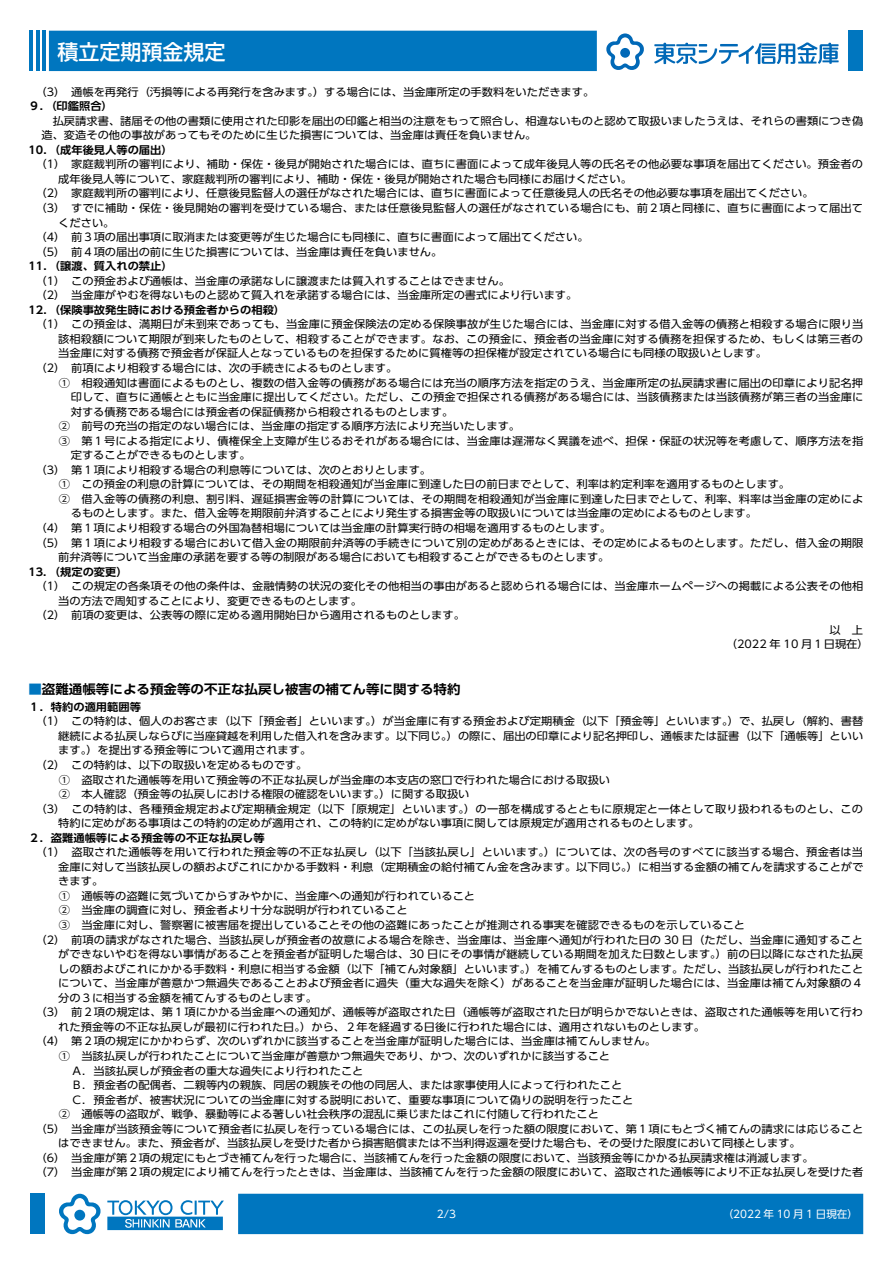
<style>
.page{position:relative;width:893px;height:1263px;background:#fff}
.page>*{position:absolute;margin:0;border:0;box-sizing:border-box;transform-origin:0 0}
.t1{font:500 21px "UD Shin Go Pr 6 N";color:#fff}
.t2{font:700 12.9px "UD Shin Go Pr 6 N De";color:#000;scale:1.05 1}
.t3{font:10.65px/14.5px "UD Shin Go Pr 6 N";color:#000;scale:1.05 1}
.t4{font:700 10.65px "UD Shin Go Pr 6 N De";color:#000;scale:1.05 1}
.t5{font:10.5px "UD Shin Go Pr 6 N";color:#fff}
.s1{color:#0076bf}
</style>
<div class="page">
<div style="left:238px;top:1194px;width:625px;height:40px;background:#0076bf"></div>
<div style="left:30px;top:1194px;width:15px;height:40px;background:#0076bf"></div>
<div style="left:49px;top:31px;width:548px;height:40px;background:#0076bf"></div>
<hr style="left:30px;top:31px;width:3px;height:40px;background:#0076bf">
<hr style="left:36px;top:31px;width:3px;height:40px;background:#0076bf">
<hr style="left:43px;top:31px;width:3px;height:40px;background:#0076bf">
<div style="left:848px;top:31px;width:15px;height:40px;background:#0076bf"></div>
<svg style="left:606px;top:33px;width:38px;height:37px"></svg>
<svg style="left:654px;top:42px;width:185px;height:22px"></svg>
<svg style="left:107px;top:1200px;width:117px;height:30px"></svg>
<svg style="left:59px;top:1194px;width:42px;height:40px"></svg>
<h1 class="t1" style="left:57px;top:35px;width:169px">積立定期預金規定</h1>
<p class="t3" style="left:36px;top:84px;width:534px">（3）　通帳を再発行（汚損等による再発行を含みます。）する場合には、当金庫所定の手数料をいただきます。</p>
<p class="t4" style="left:45px;top:97px;width:66px">（印鑑照合(</p>
<p class="t4" style="left:28px;top:97px;width:23px">９．</p>
<p class="t3" style="left:41px;top:113px;width:784px;text-indent:11px">払戻請求書、諸届その他の書類に使用された印影を届出の印鑑と相当の注意をもって照合し、相違ないものと認めて取扱いましたうえは、それらの書類につき偽造、変造その他の事故があってもそのために生じた損害については、当金庫は責任を負いません。</p>
<p class="t4" style="left:49px;top:141px;width:119px">（成年後見人等の届出(</p>
<p class="t4" style="left:28px;top:141px;width:26px">10．</p>
<p class="t3" style="left:36px;top:157px;width:790px">（1）　家庭裁判所の審判により、補助・保佐・後見が開始された場合には、直ちに書面によって成年後見人等の氏名その他必要な事項を届出てください。預金者の</p>
<p class="t3" style="left:58px;top:171px;width:548px">成年後見人等について、家庭裁判所の審判により、補助・保佐・後見が開始された場合も同様にお届けください。</p>
<p class="t3" style="left:36px;top:186px;width:742px">（2）　家庭裁判所の審判により、任意後見監督人の選任がなされた場合には、直ちに書面によって任意後見人の氏名その他必要な事項を届出てください。</p>
<p class="t3" style="left:36px;top:200px;width:790px">（3）　すでに補助・保佐・後見開始の審判を受けている場合、または任意後見監督人の選任がなされている場合にも、前２項と同様に、直ちに書面によって届出て</p>
<p class="t3" style="left:58px;top:215px;width:55px">ください。</p>
<p class="t3" style="left:36px;top:229px;width:528px">（4）　前３項の届出事項に取消または変更等が生じた場合にも同様に、直ちに書面によって届出てください。</p>
<p class="t3" style="left:36px;top:244px;width:389px">（5）　前４項の届出の前に生じた損害については、当金庫は責任を負いません。</p>
<p class="t4" style="left:49px;top:257px;width:119px">（譲渡、質入れの禁止(</p>
<p class="t4" style="left:28px;top:257px;width:26px">11．</p>
<p class="t3" style="left:36px;top:273px;width:517px">（1）　この預金および通帳は、当金庫の承諾なしに譲渡または質入れすることはできません。<br>（2）　当金庫がやむを得ないものと認めて質入れを承諾する場合には、当金庫所定の書式により行います。</p>
<p class="t4" style="left:49px;top:301px;width:227px">（保険事故発生時における預金者からの相殺(</p>
<p class="t4" style="left:28px;top:301px;width:26px">12．</p>
<p class="t3" style="left:36px;top:317px;width:790px">（1）　この預金は、満期日が未到来であっても、当金庫に預金保険法の定める保険事故が生じた場合には、当金庫に対する借入金等の債務と相殺する場合に限り当</p>
<p class="t3" style="left:58px;top:331px;width:768px">該相殺額について期限が到来したものとして、相殺することができます。なお、この預金に、預金者の当金庫に対する債務を担保するため、もしくは第三者の</p>
<p class="t3" style="left:58px;top:346px;width:676px">当金庫に対する債務で預金者が保証人となっているものを担保するために質権等の担保権が設定されている場合にも同様の取扱いとします。</p>
<p class="t3" style="left:36px;top:360px;width:346px">（2）　前項により相殺する場合には、次の手続きによるものとします。</p>
<p class="t3" style="left:59px;top:375px;width:767px">①　相殺通知は書面によるものとし、複数の借入金等の債務がある場合には充当の順序方法を指定のうえ、当金庫所定の払戻請求書に届出の印章により記名押</p>
<p class="t3" style="left:71px;top:389px;width:756px">印して、直ちに通帳とともに当金庫に提出してください。ただし、この預金で担保される債務がある場合には、当該債務または当該債務が第三者の当金庫に</p>
<p class="t3" style="left:71px;top:404px;width:366px">対する債務である場合には預金者の保証債務から相殺されるものとします。</p>
<p class="t3" style="left:59px;top:419px;width:441px">②　前号の充当の指定のない場合には、当金庫の指定する順序方法により充当いたします。</p>
<p class="t3" style="left:59px;top:433px;width:768px">③　第１号による指定により、債権保全上支障が生じるおそれがある場合には、当金庫は遅滞なく異議を述べ、担保・保証の状況等を考慮して、順序方法を指</p>
<p class="t3" style="left:71px;top:448px;width:173px">定することができるものとします。</p>
<p class="t3" style="left:36px;top:462px;width:378px">（3）　第１項により相殺する場合の利息等については、次のとおりとします。</p>
<p class="t3" style="left:59px;top:477px;width:698px">①　この預金の利息の計算については、その期間を相殺通知が当金庫に到達した日の前日までとして、利率は約定利率を適用するものとします。</p>
<p class="t3" style="left:59px;top:491px;width:768px">②　借入金等の債務の利息、割引料、遅延損害金等の計算については、その期間を相殺通知が当金庫に到達した日までとして、利率、料率は当金庫の定めによ</p>
<p class="t3" style="left:71px;top:506px;width:655px">るものとします。また、借入金等を期限前弁済することにより発生する損害金等の取扱いについては当金庫の定めによるものとします。</p>
<p class="t3" style="left:36px;top:520px;width:550px">（4）　第１項により相殺する場合の外国為替相場については当金庫の計算実行時の相場を適用するものとします。</p>
<p class="t3" style="left:36px;top:535px;width:790px">（5）　第１項により相殺する場合において借入金の期限前弁済等の手続きについて別の定めがあるときには、その定めによるものとします。ただし、借入金の期限</p>
<p class="t3" style="left:58px;top:549px;width:526px">前弁済等について当金庫の承諾を要する等の制限がある場合においても相殺することができるものとします。</p>
<p class="t4" style="left:49px;top:563px;width:76px">（規定の変更(</p>
<p class="t4" style="left:28px;top:563px;width:26px">13．</p>
<p class="t3" style="left:36px;top:579px;width:790px">（1）　この規定の各条項その他の条件は、金融情勢の状況の変化その他相当の事由があると認められる場合には、当金庫ホームページへの掲載による公表その他相</p>
<p class="t3" style="left:58px;top:593px;width:291px">当の方法で周知することにより、変更できるものとします。</p>
<p class="t3" style="left:36px;top:608px;width:410px">（2）　前項の変更は、公表等の際に定める適用開始日から適用されるものとします。</p>
<p class="t3" style="left:829px;top:622px;width:34px">以　上</p>
<p class="t3" style="left:726px;top:637px;width:138px">（2022 年 10 月１日現在(</p>
<p class="t2" style="left:28px;top:678px;width:413px"><span class="s1">■</span>盗難通帳等による預金等の不正な払戻し被害の補てん等に関する特約</p>
<p class="t4" style="left:28px;top:698px;width:109px">１．特約の適用範囲等</p>
<p class="t3" style="left:36px;top:714px;width:790px">（1）　この特約は、個人のお客さま（以下「預金者」といいます｡）が当金庫に有する預金および定期積金（以下「預金等」といいます｡）で、払戻し（解約、書替</p>
<p class="t3" style="left:58px;top:728px;width:768px">継続による払戻しならびに当座貸越を利用した借入れを含みます。以下同じ｡）の際に、届出の印章により記名押印し、通帳または証書（以下「通帳等」といい</p>
<p class="t3" style="left:58px;top:743px;width:243px">ます｡）を提出する預金等について適用されます。</p>
<p class="t3" style="left:36px;top:757px;width:260px">（2）　この特約は、以下の取扱いを定めるものです。</p>
<p class="t3" style="left:59px;top:772px;width:527px">①　盗取された通帳等を用いて預金等の不正な払戻しが当金庫の本支店の窓口で行われた場合における取扱い</p>
<p class="t3" style="left:59px;top:786px;width:393px">②　本人確認（預金等の払戻しにおける権限の確認をいいます｡）に関する取扱い</p>
<p class="t3" style="left:36px;top:801px;width:790px">（3）　この特約は、各種預金規定および定期積金規定（以下「原規定」といいます｡）の一部を構成するとともに原規定と一体として取り扱われるものとし、この</p>
<p class="t3" style="left:58px;top:815px;width:612px">特約に定めがある事項はこの特約の定めが適用され、この特約に定めがない事項に関しては原規定が適用されるものとします。</p>
<p class="t4" style="left:28px;top:829px;width:226px">２．盗難通帳等による預金等の不正な払戻し等</p>
<p class="t3" style="left:36px;top:845px;width:790px">（1）　盗取された通帳等を用いて行われた預金等の不正な払戻し（以下「当該払戻し」といいます｡）については、次の各号のすべてに該当する場合、預金者は当</p>
<p class="t3" style="left:58px;top:859px;width:768px">金庫に対して当該払戻しの額およびこれにかかる手数料・利息（定期積金の給付補てん金を含みます。以下同じ｡）に相当する金額の補てんを請求することがで</p>
<p class="t3" style="left:58px;top:874px;width:44px">きます。</p>
<p class="t3" style="left:59px;top:888px;width:398px">①　通帳等の盗難に気づいてからすみやかに、当金庫への通知が行われていること</p>
<p class="t3" style="left:59px;top:903px;width:334px">②　当金庫の調査に対し、預金者より十分な説明が行われていること</p>
<p class="t3" style="left:59px;top:917px;width:655px">③　当金庫に対し、警察署に被害届を提出していることその他の盗難にあったことが推測される事実を確認できるものを示していること</p>
<p class="t3" style="left:36px;top:932px;width:790px">（2）　前項の請求がなされた場合、当該払戻しが預金者の故意による場合を除き、当金庫は、当金庫へ通知が行われた日の 30 日（ただし、当金庫に通知すること</p>
<p class="t3" style="left:58px;top:946px;width:768px">ができないやむを得ない事情があることを預金者が証明した場合は、30 日にその事情が継続している期間を加えた日数とします｡）前の日以降になされた払戻</p>
<p class="t3" style="left:58px;top:961px;width:768px">しの額およびこれにかかる手数料・利息に相当する金額（以下「補てん対象額」といいます｡）を補てんするものとします。ただし、当該払戻しが行われたこと</p>
<p class="t3" style="left:58px;top:975px;width:768px">について、当金庫が善意かつ無過失であることおよび預金者に過失（重大な過失を除く）があることを当金庫が証明した場合には、当金庫は補てん対象額の４</p>
<p class="t3" style="left:58px;top:990px;width:248px">分の３に相当する金額を補てんするものとします。</p>
<p class="t3" style="left:36px;top:1005px;width:790px">（3）　前２項の規定は、第１項にかかる当金庫への通知が、通帳等が盗取された日（通帳等が盗取された日が明らかでないときは、盗取された通帳等を用いて行わ</p>
<p class="t3" style="left:58px;top:1019px;width:618px">れた預金等の不正な払戻しが最初に行われた日｡）から、２年を経過する日後に行われた場合には、適用されないものとします。</p>
<p class="t3" style="left:36px;top:1034px;width:592px">（4）　第２項の規定にかかわらず、次のいずれかに該当することを当金庫が証明した場合には、当金庫は補てんしません。</p>
<p class="t3" style="left:59px;top:1048px;width:526px">①　当該払戻しが行われたことについて当金庫が善意かつ無過失であり、かつ、次のいずれかに該当すること</p>
<p class="t3" style="left:71px;top:1063px;width:280px">Ａ．当該払戻しが預金者の重大な過失により行われたこと</p>
<p class="t3" style="left:71px;top:1077px;width:527px">Ｂ．預金者の配偶者、二親等内の親族、同居の親族その他の同居人、または家事使用人によって行われたこと</p>
<p class="t3" style="left:71px;top:1092px;width:537px">Ｃ．預金者が、被害状況についての当金庫に対する説明において、重要な事項について偽りの説明を行ったこと</p>
<p class="t3" style="left:59px;top:1106px;width:516px">②　通帳等の盗取が、戦争、暴動等による著しい社会秩序の混乱に乗じまたはこれに付随して行われたこと</p>
<p class="t3" style="left:36px;top:1121px;width:790px">（5）　当金庫が当該預金等について預金者に払戻しを行っている場合には、この払戻しを行った額の限度において、第１項にもとづく補てんの請求には応じること</p>
<p class="t3" style="left:58px;top:1135px;width:709px">はできません。また、預金者が、当該払戻しを受けた者から損害賠償または不当利得返還を受けた場合も、その受けた限度において同様とします。</p>
<p class="t3" style="left:36px;top:1150px;width:742px">（6）　当金庫が第２項の規定にもとづき補てんを行った場合に、当該補てんを行った金額の限度において、当該預金等にかかる払戻請求権は消滅します。</p>
<p class="t3" style="left:36px;top:1165px;width:790px">（7）　当金庫が第２項の規定により補てんを行ったときは、当金庫は、当該補てんを行った金額の限度において、盗取された通帳等により不正な払戻しを受けた者</p>
<p class="t5" style="left:723px;top:1205px;width:137px">（2022 年 10 月 1 日現在(</p>
<p class="t5" style="left:437px;top:1205px;width:21px">2/3</p>
</div>
